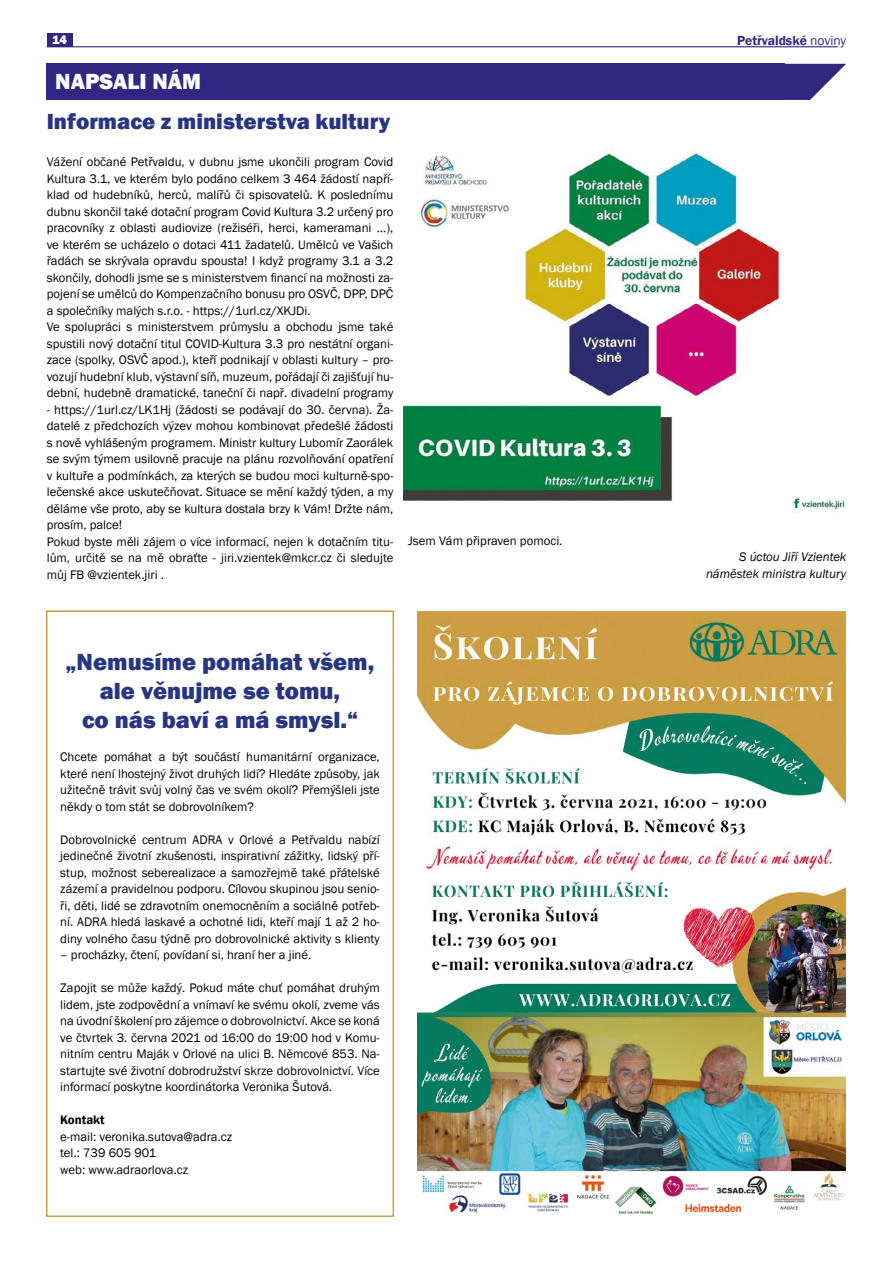
<style>
.page{position:relative;width:893px;height:1263px;background:#fff}
.page>*{position:absolute;margin:0;border:0;box-sizing:border-box;transform-origin:0 0}
.t1{font:800 24px/28.8px "Franklin Gothic";color:#283583;text-align:center}
.t2{font:800 22.5px "Franklin Gothic";color:#283583}
.t3{font:800 22.5px "Franklin Gothic";color:#fff}
.t4{font:600 13.5px "Franklin Gothic";color:#312783}
.t5{font:12.75px/16.5px "Franklin Gothic";color:#000}
.t6{font:italic 12.75px/16.5px "Franklin Gothic";color:#000;text-align:right}
.t7{font:600 12.75px "Franklin Gothic";color:#000}
.t8{font:800 12.75px "Franklin Gothic";color:#fff}
.s1{font-weight:400}
</style>
<div class="page">
<hr style="left:47px;top:46px;width:791px;height:1px;background:#312783">
<div style="left:47px;top:33px;width:25px;height:14px;background:#312783"></div>
<img style="left:404px;top:151px;width:441px;height:362px">
<img style="left:418px;top:611px;width:427px;height:603px">
<svg style="left:785px;top:64px;width:61px;height:36px"></svg>
<div style="left:47px;top:64px;width:738px;height:36px;background:#312783"></div>
<div style="left:46px;top:610px;width:348px;height:607px;border:2px solid #cc9e42"></div>
<p class="t8" style="left:52px;top:32px;width:17px">14</p>
<p class="t4" style="left:737px;top:32px;width:110px">Petřvaldské <span class="s1">noviny</span></p>
<h2 class="t3" style="left:55px;top:67px;width:147px">NAPSALI NÁM</h2>
<h2 class="t2" style="left:47px;top:107px;width:345px">Informace z ministerstva kultury</h2>
<p class="t5" style="left:47px;top:154px;width:348px">Vážení občané Petřvaldu, v dubnu jsme ukončili program Covid Kultura 3.1, ve kterém bylo podáno celkem 3 464 žádostí napří&shy;klad od hudebníků, herců, malířů či spisovatelů. K poslednímu dubnu skončil také dotační program Covid Kultura 3.2 určený pro pracovníky z oblasti audiovize (režiséři, herci, kameramani …), ve kterém se ucházelo o dotaci 411 žadatelů. Umělců ve Vašich řadách se skrývala opravdu spousta! I když programy 3.1 a 3.2 skončily, dohodli jsme se s ministerstvem financí na možnosti za&shy;pojení se umělců do Kompenzačního bonusu pro OSVČ, DPP, DPČ a společníky malých s.r.o. - https://1url.cz/XKJDi.<br>Ve spolupráci s ministerstvem průmyslu a obchodu jsme také spustili nový dotační titul COVID-Kultura 3.3 pro nestátní organi&shy;zace (spolky, OSVČ apod.), kteří podnikají v oblasti kultury – pro&shy;vozují hudební klub, výstavní síň, muzeum, pořádají či zajišťují hu&shy;dební, hudebně dramatické, taneční či např. divadelní programy</p>
<p class="t5" style="left:47px;top:402px;width:348px">- https://1url.cz/LK1Hj (žádosti se podávají do 30. června). Ža&shy;datelé z předchozích výzev mohou kombinovat předešlé žádosti s nově vyhlášeným programem. Ministr kultury Lubomír Zaorálek se svým týmem usilovně pracuje na plánu rozvolňování opatření v kultuře a podmínkách, za kterých se budou moci kulturně-spo&shy;lečenské akce uskutečňovat. Situace se mění každý týden, a my děláme vše proto, aby se kultura dostala brzy k Vám! Držte nám, prosím, palce!<br>Pokud byste měli zájem o více informací, nejen k dotačním titu&shy;lům, určitě se na mě obraťte - jiri.vzientek@mkcr.cz či sledujte můj FB @vzientek.jiri .</p>
<p class="t5" style="left:408px;top:533px;width:156px">Jsem Vám připraven pomoci.</p>
<p class="t6" style="left:706px;top:549px;width:142px">S úctou Jiří Vzientek náměstek ministra kultury</p>
<h1 class="t1" style="left:66px;top:648px;width:310px">„Nemusíme pomáhat všem, ale věnujme se tomu,<br>co nás baví a má smysl.“</h1>
<p class="t5" style="left:60px;top:749px;width:321px;text-align:justify">Chcete pomáhat a být součástí humanitární organizace, které není lhostejný život druhých lidí? Hledáte způsoby, jak užitečně trávit svůj volný čas ve svém okolí? Přemýšleli jste někdy o tom stát se dobrovolníkem?</p>
<p class="t5" style="left:60px;top:832px;width:321px;text-align:justify">Dobrovolnické centrum ADRA v Orlové a Petřvaldu nabízí jedinečné životní zkušenosti, inspirativní zážitky, lidský pří&shy;stup, možnost seberealizace a samozřejmě také přátelské zázemí a pravidelnou podporu. Cílovou skupinou jsou senio&shy;ři, děti, lidé se zdravotním onemocněním a sociálně potřeb&shy;ní. ADRA hledá laskavé a ochotné lidi, kteří mají 1 až 2 ho&shy;diny volného času týdně pro dobrovolnické aktivity s klienty</p>
<p class="t5" style="left:60px;top:947px;width:253px">– procházky, čtení, povídaní si, hraní her a jiné.</p>
<p class="t5" style="left:60px;top:980px;width:321px;text-align:justify">Zapojit se může každý. Pokud máte chuť pomáhat druhým lidem, jste zodpovědní a vnímaví ke svému okolí, zveme vás na úvodní školení pro zájemce o dobrovolnictví. Akce se koná ve čtvrtek 3. června 2021 od 16:00 do 19:00 hod v Komu&shy;nitním centru Maják v Orlové na ulici B. Němcové 853. Na&shy;startujte své životní dobrodružství skrze dobrovolnictví. Více informací poskytne koordinátorka Veronika Šutová.</p>
<p class="t7" style="left:60px;top:1112px;width:46px">Kontakt</p>
<p class="t5" style="left:60px;top:1129px;width:173px">e-mail: veronika.sutova@adra.cz tel.: 739 605 901<br>web: www.adraorlova.cz</p>
</div>
